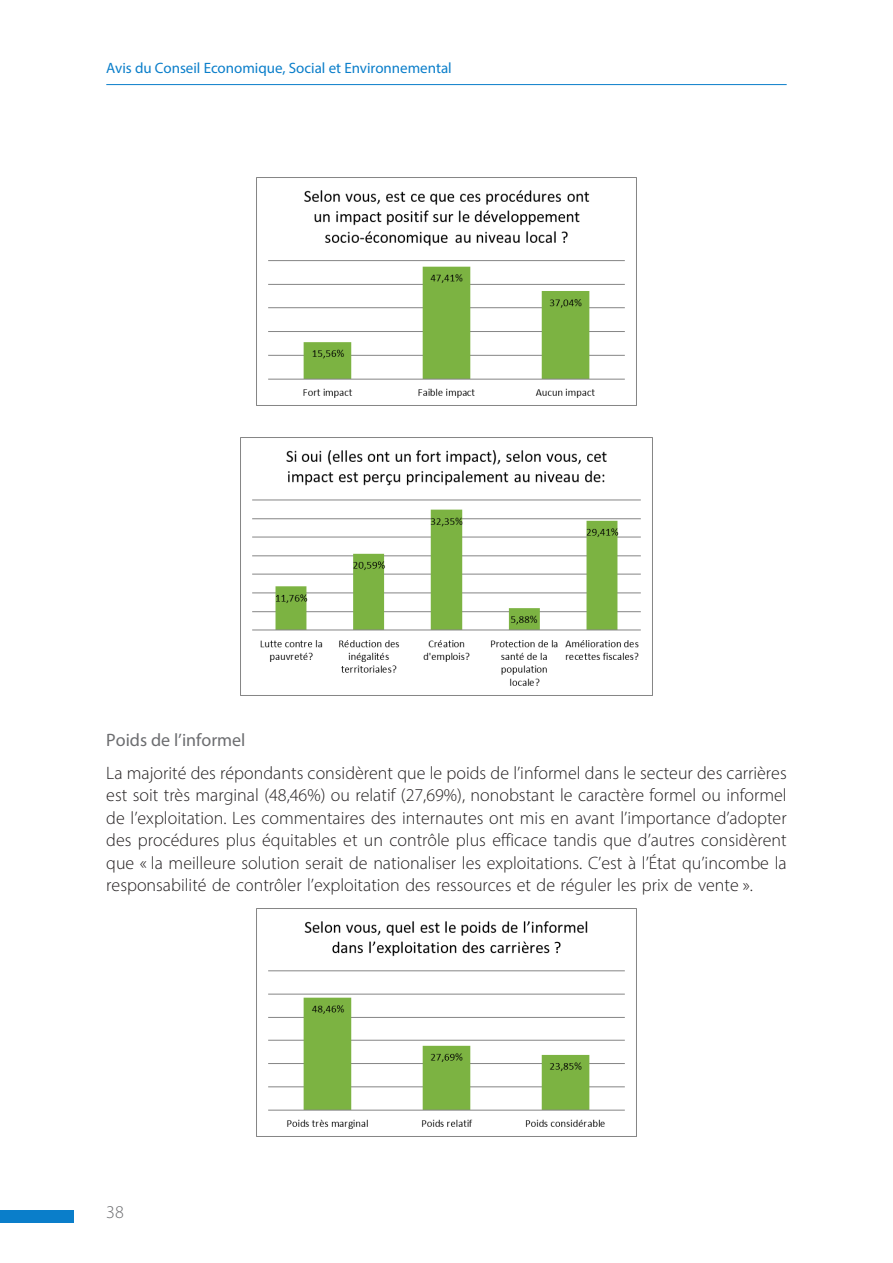
<style>
.page{position:relative;width:893px;height:1263px;background:#fff}
.page>*{position:absolute;margin:0;border:0;box-sizing:border-box;transform-origin:0 0}
.t1{font:300 18px/22.5px "Myriad Pro";color:#231f20;text-align:justify}
.t2{font:18px "Myriad Pro";color:#6c6d70}
.t3{font:300 18px "Myriad Pro";color:#6c6d70}
.t4{font:15px "Myriad Pro";color:#0a7eca}
</style>
<div class="page">
<div style="left:0;top:1210px;width:74px;height:13px;background:#0a7eca"></div>
<hr style="left:106px;top:84px;width:681px;height:1px;background:#0a7eca">
<img style="left:256px;top:178px;width:381px;height:227px">
<img style="left:240px;top:438px;width:401px;height:257px">
<img style="left:256px;top:909px;width:381px;height:227px">
<p class="t4" style="left:106px;top:59px;width:347px">Avis du Conseil Economique, Social et Environnemental</p>
<p class="t2" style="left:106px;top:729px;width:141px">Poids de l’informel</p>
<p class="t1" style="left:106px;top:761px;width:682px">La majorité des répondants considèrent que le poids de l’informel dans le secteur des carrières est soit très marginal (48,46%) ou relatif (27,69%), nonobstant le caractère formel ou informel de l’exploitation. Les commentaires des internautes ont mis en avant l’importance d’adopter des procédures plus équitables et un contrôle plus efficace tandis que d’autres considèrent que « la meilleure solution serait de nationaliser les exploitations. C’est à l’État qu’incombe la responsabilité de contrôler l’exploitation des ressources et de réguler les prix de vente ».</p>
<p class="t3" style="left:106px;top:1201px;width:19px">38</p>
</div>
